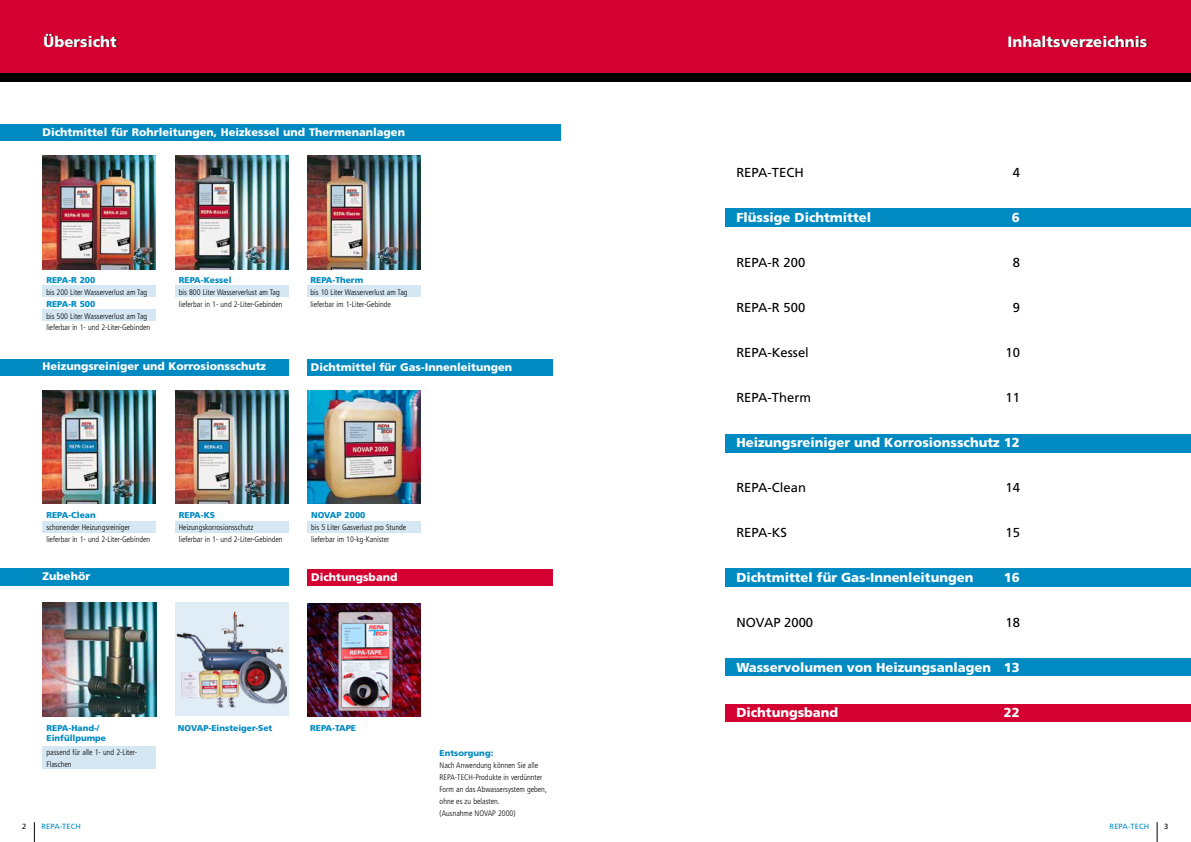
<style>
.page{position:relative;width:1191px;height:842px;background:#fff}
.page>*{position:absolute;margin:0;border:0;box-sizing:border-box;transform-origin:0 0}
.t1{font:900 15px "Frutiger";color:#fff}
.t2{font:900 13px "Frutiger";color:#fff}
.t3{font:13px "Frutiger";color:#000}
.t4{font:900 11px "Frutiger";color:#fff}
.t5{font:900 8.5px/10px "Frutiger";color:#008ac2}
.t6{font:300 condensed 8px/11.9px "Frutiger";color:#000}
.t7{font:7.5px "Frutiger";letter-spacing:.015em;color:#008ac2}
.t8{font:7.5px "Frutiger";color:#000}
</style>
<div class="page">
<svg style="left:1156px;top:822px;width:1px;height:20px"></svg>
<svg style="left:34px;top:822px;width:1px;height:20px"></svg>
<div style="left:0;top:0;width:1191px;height:74px;background:#d40032"></div>
<div style="left:0;top:569px;width:288px;height:17px;background:#008ac2"></div>
<div style="left:726px;top:208px;width:465px;height:19px;background:#008ac2"></div>
<div style="left:0;top:125px;width:560px;height:16px;background:#008ac2"></div>
<div style="left:726px;top:434px;width:465px;height:18px;background:#008ac2"></div>
<div style="left:0;top:359px;width:288px;height:17px;background:#008ac2"></div>
<div style="left:43px;top:286px;width:113px;height:11px;background:#d5e7f2"></div>
<div style="left:43px;top:309px;width:113px;height:12px;background:#d5e7f2"></div>
<img style="left:175px;top:156px;width:113px;height:113px">
<div style="left:175px;top:286px;width:113px;height:11px;background:#d5e7f2"></div>
<img style="left:307px;top:156px;width:113px;height:113px">
<div style="left:307px;top:286px;width:113px;height:11px;background:#d5e7f2"></div>
<img style="left:307px;top:390px;width:113px;height:113px">
<div style="left:307px;top:521px;width:114px;height:11px;background:#d5e7f2"></div>
<img style="left:43px;top:390px;width:113px;height:113px">
<div style="left:43px;top:521px;width:113px;height:11px;background:#d5e7f2"></div>
<img style="left:175px;top:390px;width:113px;height:113px">
<div style="left:175px;top:521px;width:113px;height:11px;background:#d5e7f2"></div>
<img style="left:43px;top:603px;width:113px;height:113px">
<div style="left:43px;top:746px;width:113px;height:23px;background:#d5e7f2"></div>
<div style="left:726px;top:569px;width:465px;height:18px;background:#008ac2"></div>
<div style="left:307px;top:359px;width:246px;height:17px;background:#008ac2"></div>
<div style="left:175px;top:603px;width:113px;height:113px;background:#e0edf6"></div>
<img style="left:177px;top:611px;width:109px;height:97px">
<div style="left:726px;top:659px;width:465px;height:17px;background:#008ac2"></div>
<img style="left:43px;top:156px;width:113px;height:113px">
<div style="left:0;top:74px;width:1191px;height:8px;background:#000"></div>
<img style="left:307px;top:604px;width:114px;height:112px">
<img style="left:334px;top:609px;width:60px;height:104px">
<div style="left:307px;top:569px;width:246px;height:17px;background:#d40032"></div>
<div style="left:726px;top:704px;width:465px;height:17px;background:#d40032"></div>
<h1 class="t1" style="left:44px;top:33px;width:75px">Übersicht</h1>
<h1 class="t1" style="left:1007px;top:33px;width:142px">Inhaltsverzeichnis</h1>
<h3 class="t4" style="left:43px;top:125px;width:364px">Dichtmittel für Rohrleitungen, Heizkessel und Thermenanlagen</h3>
<p class="t5" style="left:46px;top:275px;width:51px">REPA-R 200</p>
<p class="t6" style="left:46px;top:286px;width:102px">bis 200 Liter Wasserverlust am Tag</p>
<p class="t5" style="left:46px;top:299px;width:51px">REPA-R 500</p>
<p class="t6" style="left:46px;top:310px;width:105px">bis 500 Liter Wasserverlust am Tag lieferbar in 1- und 2-Liter-Gebinden</p>
<p class="t5" style="left:179px;top:275px;width:54px">REPA-Kessel</p>
<p class="t6" style="left:179px;top:286px;width:105px">bis 800 Liter Wasserverlust am Tag lieferbar in 1- und 2-Liter-Gebinden</p>
<p class="t5" style="left:310px;top:275px;width:54px">REPA-Therm</p>
<p class="t6" style="left:310px;top:286px;width:99px">bis 10 Liter Wasserverlust am Tag lieferbar im 1-Liter-Gebinde</p>
<h3 class="t4" style="left:43px;top:359px;width:225px">Heizungsreiniger und Korrosionsschutz</h3>
<h3 class="t4" style="left:311px;top:360px;width:203px">Dichtmittel für Gas-Innenleitungen</h3>
<p class="t5" style="left:46px;top:510px;width:51px">REPA-Clean</p>
<p class="t6" style="left:46px;top:521px;width:105px">schonender Heizungsreiniger lieferbar in 1- und 2-Liter-Gebinden</p>
<h3 class="t4" style="left:43px;top:570px;width:49px">Zubehör</h3>
<p class="t5" style="left:179px;top:510px;width:38px">REPA-KS</p>
<p class="t6" style="left:179px;top:521px;width:105px">Heizungskorrosionsschutz<br>lieferbar in 1- und 2-Liter-Gebinden</p>
<p class="t5" style="left:311px;top:510px;width:56px">NOVAP 2000</p>
<p class="t6" style="left:311px;top:521px;width:97px">bis 5 Liter Gasverlust pro Stunde lieferbar im 10-kg-Kanister</p>
<h3 class="t4" style="left:311px;top:571px;width:88px">Dichtungsband</h3>
<p class="t5" style="left:47px;top:723px;width:61px">REPA-Hand-/<br>Einfüllpumpe</p>
<p class="t6" style="left:47px;top:746px;width:92px">passend für alle 1- und 2-Liter-<br>Flaschen</p>
<p class="t5" style="left:178px;top:723px;width:96px">NOVAP-Einsteiger-Set</p>
<p class="t5" style="left:310px;top:723px;width:47px">REPA-TAPE</p>
<p class="t5" style="left:439px;top:748px;width:55px">Entsorgung:</p>
<p class="t6" style="left:439px;top:760px;width:109px">Nach Anwendung können Sie alle<br>REPA-TECH-Produkte in verdünnter<br>Form an das Abwassersystem geben, ohne es zu belasten.<br>(Ausnahme NOVAP 2000)</p>
<h2 class="t3" style="left:736px;top:164px;width:69px">REPA-TECH</h2>
<h2 class="t3" style="left:1012px;top:164px;width:9px">4</h2>
<h2 class="t2" style="left:736px;top:209px;width:136px">Flüssige Dichtmittel</h2>
<h2 class="t2" style="left:1012px;top:209px;width:9px">6</h2>
<h2 class="t3" style="left:736px;top:254px;width:70px">REPA-R 200</h2>
<h2 class="t3" style="left:1012px;top:254px;width:9px">8</h2>
<h2 class="t3" style="left:736px;top:299px;width:70px">REPA-R 500</h2>
<h2 class="t3" style="left:1012px;top:299px;width:9px">9</h2>
<h2 class="t3" style="left:736px;top:344px;width:74px">REPA-Kessel</h2>
<h2 class="t3" style="left:1005px;top:344px;width:16px">10</h2>
<h2 class="t3" style="left:736px;top:389px;width:76px">REPA-Therm</h2>
<h2 class="t3" style="left:1005px;top:389px;width:16px">11</h2>
<h2 class="t2" style="left:736px;top:434px;width:285px">Heizungsreiniger und Korrosionsschutz 12</h2>
<h2 class="t3" style="left:736px;top:479px;width:71px">REPA-Clean</h2>
<h2 class="t3" style="left:1005px;top:479px;width:16px">14</h2>
<h2 class="t3" style="left:736px;top:524px;width:52px">REPA-KS</h2>
<h2 class="t3" style="left:1005px;top:524px;width:16px">15</h2>
<h2 class="t2" style="left:736px;top:569px;width:238px">Dichtmittel für Gas-Innenleitungen</h2>
<h2 class="t2" style="left:1004px;top:569px;width:17px">16</h2>
<h2 class="t3" style="left:736px;top:614px;width:78px">NOVAP 2000</h2>
<h2 class="t3" style="left:1005px;top:614px;width:16px">18</h2>
<h2 class="t2" style="left:736px;top:659px;width:285px">Wasservolumen von Heizungsanlagen 13</h2>
<h2 class="t2" style="left:736px;top:704px;width:103px">Dichtungsband</h2>
<h2 class="t2" style="left:1004px;top:704px;width:17px">22</h2>
<p class="t8" style="left:22px;top:821px;width:6px">2</p>
<p class="t7" style="left:41px;top:821px;width:41px">REPA-TECH</p>
<p class="t7" style="left:1109px;top:821px;width:41px">REPA-TECH</p>
<p class="t8" style="left:1164px;top:821px;width:6px">3</p>
</div>
